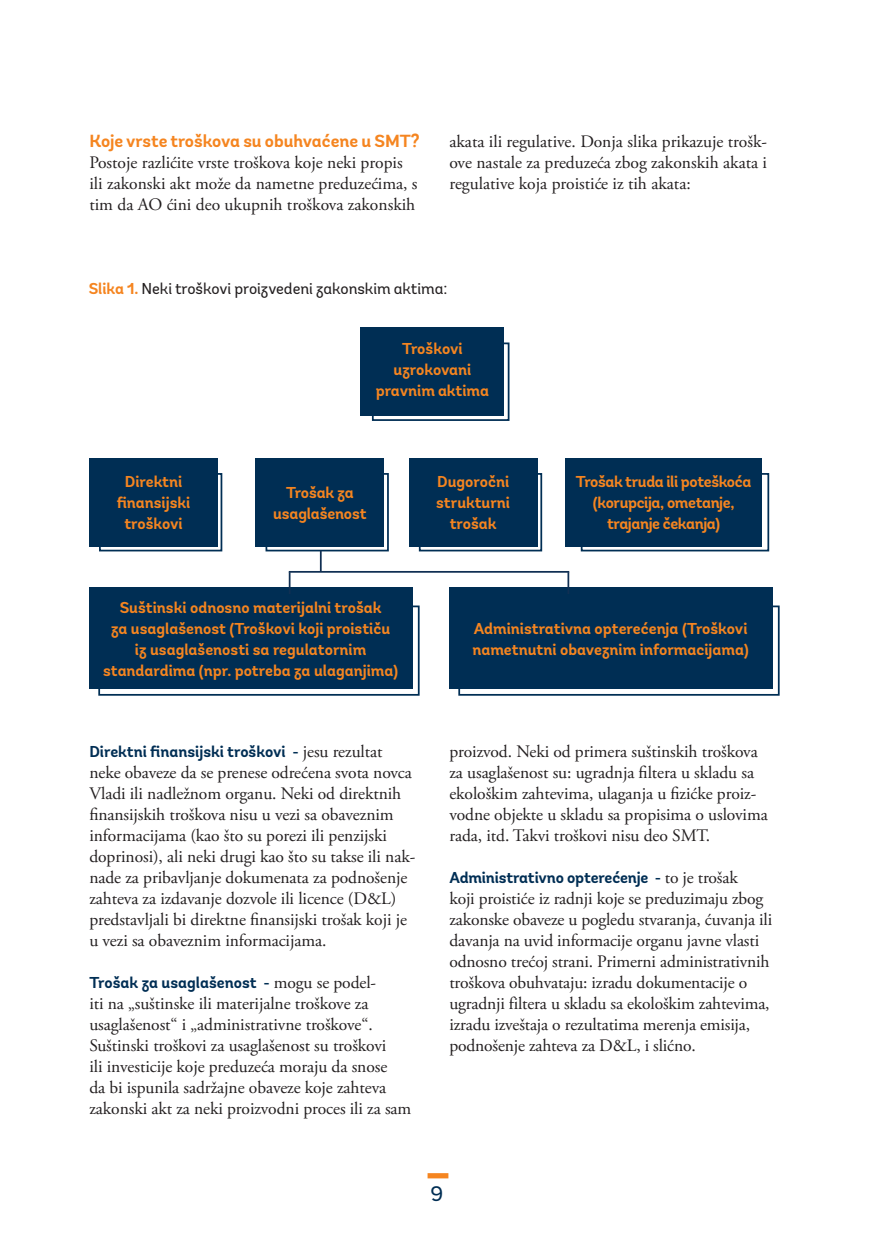
<style>
.page{position:relative;width:874px;height:1241px;background:#fff}
.page>*{position:absolute;margin:0;border:0;box-sizing:border-box;transform-origin:0 0}
.t1{font:21px "Andes";color:#002e54}
.t2{font:17.5px/21px "Adobe Garamond Pro";letter-spacing:-.005em;color:#231f20}
.t3{font:700 17.5px "Andes";color:#f58520}
.t4{font:700 15.75px/21px "Andes";color:#f58520;text-align:center}
.t5{font:700 15.75px "Andes";letter-spacing:-.005em;color:#002e54}
.t6{font:700 15.75px/21px "Andes";letter-spacing:-.025em;color:#f58520;text-align:center}
.t7{font:15.75px "Andes";color:#231f20}
.s1{font-weight:700;color:#f58520}
.s2{font-family:"Adobe Garamond Pro";font-weight:400;font-size:17.5px;color:#231f20}
</style>
<div class="page">
<svg style="left:427px;top:1173px;width:21px;height:5px"></svg>
<div style="left:372px;top:342px;width:137px;height:79px;background:#fff;border:2px solid #002e54"></div>
<div style="left:99px;top:473px;width:123px;height:78px;background:linear-gradient(to right,#fff,#fff);border:2px solid #002e54"></div>
<div style="left:265px;top:473px;width:123px;height:78px;background:linear-gradient(to right,#fff,#fff);border:2px solid #002e54"></div>
<div style="left:418px;top:473px;width:124px;height:78px;background:linear-gradient(to right,#fff,#fff);border:2px solid #002e54"></div>
<div style="left:580px;top:473px;width:188px;height:78px;background:linear-gradient(to right,#fff,#fff);border:2px solid #002e54"></div>
<div style="left:89px;top:458px;width:129px;height:88px;background:#002e54"></div>
<div style="left:255px;top:458px;width:129px;height:88px;background:#002e54"></div>
<div style="left:360px;top:327px;width:144px;height:89px;background:#002e54"></div>
<div style="left:565px;top:458px;width:196px;height:88px;background:#002e54"></div>
<div style="left:98px;top:605px;width:321px;height:90px;background:#fff;border:2px solid #002e54"></div>
<div style="left:89px;top:587px;width:323px;height:102px;background:#002e54"></div>
<div style="left:458px;top:605px;width:321px;height:90px;background:#fff;border:2px solid #002e54"></div>
<div style="left:448px;top:587px;width:324px;height:102px;background:#002e54"></div>
<div style="left:409px;top:458px;width:128px;height:88px;background:#002e54"></div>
<svg style="left:320px;top:550px;width:1px;height:21px"></svg>
<hr style="left:288px;top:572px;width:2px;height:22px;background:#102f53">
<hr style="left:567px;top:572px;width:2px;height:22px;background:#102f53">
<hr style="left:288px;top:571px;width:281px;height:1px;background:#102f53">
<p class="t3" style="left:89px;top:130px;width:331px">Koje vrste troškova su obuhvaćene u SMT?</p>
<p class="t2" style="left:89px;top:153px;width:329px">Postoje razlićite vrste troškova koje neki propis ili zakonski akt može da nametne preduzećima, s tim da AO ćini deo ukupnih troškova zakonskih</p>
<p class="t2" style="left:449px;top:132px;width:319px;text-align:justify">akata ili regulative. Donja slika prikazuje trošk&shy;ove nastale za preduzeća zbog zakonskih akata i regulative koja proistiće iz tih akata:</p>
<p class="t7" style="left:89px;top:279px;width:360px"><span class="s1">Slika 1.</span> Neki troškovi proizvedeni zakonskim aktima:</p>
<p class="t4" style="left:375px;top:339px;width:115px">Troškovi uzrokovani pravnim aktima</p>
<p class="t4" style="left:117px;top:472px;width:75px">Direktni finansijski troškovi</p>
<p class="t4" style="left:273px;top:482px;width:95px">Trošak za usaglašenost</p>
<p class="t4" style="left:436px;top:472px;width:75px">Dugoročni strukturni trošak</p>
<p class="t6" style="left:575px;top:472px;width:177px">Trošak truda ili poteškoća (korupcija, ometanje, trajanje čekanja)</p>
<p class="t4" style="left:103px;top:597px;width:296px">Suštinski odnosno materijalni trošak<br>za usaglašenost (Troškovi koji proističu<br>iz usaglašenosti sa regulatornim standardima (npr. potreba za ulaganjima)</p>
<p class="t5" style="left:89px;top:741px;width:294px">Direktni finansijski troškovi - <span class="s2">jesu rezultat</span></p>
<p class="t2" style="left:89px;top:762px;width:327px">neke obaveze da se prenese odrećena svota novca Vladi ili nadležnom organu. Neki od direktnih finansijskih troškova nisu u vezi sa obaveznim informacijama (kao što su porezi ili penzijski doprinosi), ali neki drugi kao što su takse ili nak&shy;nade za pribavljanje dokumenata za podnošenje zahteva za izdavanje dozvole ili licence (D&amp;L) predstavljali bi direktne finansijski trošak koji je u vezi sa obaveznim informacijama.</p>
<p class="t5" style="left:89px;top:972px;width:288px">Trošak za usaglašenost - <span class="s2">mogu se podel-</span></p>
<p class="t2" style="left:89px;top:993px;width:323px">iti na „suštinske ili materijalne troškove za usaglašenost“ i „administrativne troškove“.<br>Suštinski troškovi za usaglašenost su troškovi<br>ili investicije koje preduzeća moraju da snose<br>da bi ispunila sadržajne obaveze koje zahteva zakonski akt za neki proizvodni proces ili za sam</p>
<p class="t4" style="left:472px;top:618px;width:278px;text-align:left">Administrativna opterećenja (Troškovi nametnutni obaveznim informacijama)</p>
<p class="t2" style="left:449px;top:741px;width:320px">proizvod. Neki od primera suštinskih troškova za usaglašenost su: ugradnja filtera u skladu sa ekološkim zahtevima, ulaganja u fizićke proiz&shy;vodne objekte u skladu sa propisima o uslovima rada, itd. Takvi troškovi nisu deo SMT.</p>
<p class="t5" style="left:449px;top:867px;width:290px">Administrativno opterećenje - <span class="s2">to je trošak</span></p>
<p class="t2" style="left:449px;top:888px;width:324px">koji proistiće iz radnji koje se preduzimaju zbog zakonske obaveze u pogledu stvaranja, ćuvanja ili davanja na uvid informacije organu javne vlasti odnosno trećoj strani. Primerni administrativnih troškova obuhvataju: izradu dokumentacije o ugradnji filtera u skladu sa ekološkim zahtevima, izradu izveštaja o rezultatima merenja emisija, podnošenje zahteva za D&amp;L, i slićno.</p>
<p class="t1" style="left:430px;top:1180px;width:14px">9</p>
</div>
